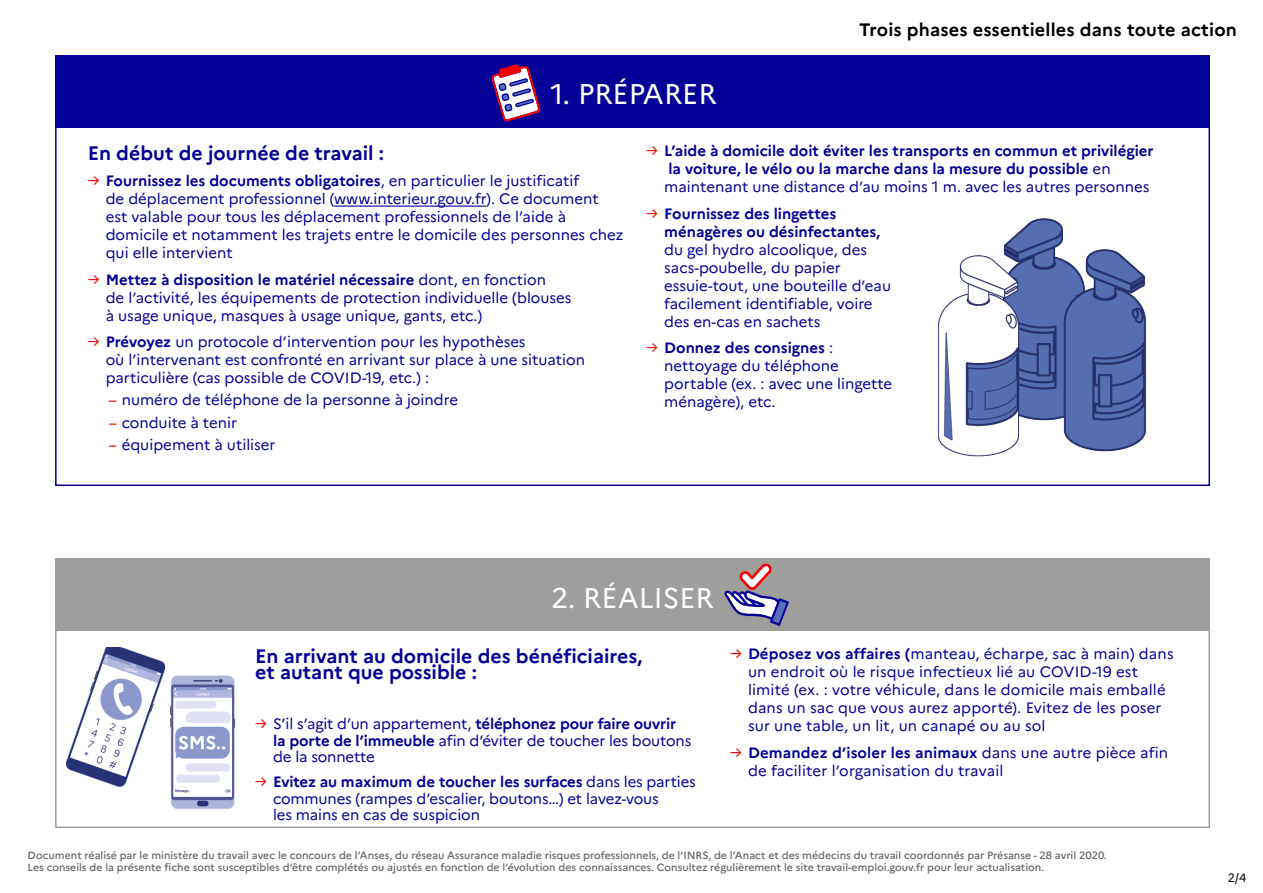
<style>
.page{position:relative;width:1263px;height:893px;background:#fff}
.page>*{position:absolute;margin:0;border:0;box-sizing:border-box;transform-origin:0 0}
.titre_1{font:28.5px "Marianne";color:#fff}
.texte_liste{font:700 19.5px/16.5px "Marianne";color:#050096}
.t1{font:700 18px "Marianne";letter-spacing:.01em;color:#000}
.texte_liste-2{font:15px/18px "Marianne";color:#050096}
.texte_liste-3{font:700 15px/18px "Marianne";color:#050096}
.texte_sous_liste{font:15px "Marianne";color:#050096}
.t2{font:12px "Marianne";color:#000}
.légendes{font:500 10.5px "Marianne";color:#656563}
.s1{color:#f70000}
.s2{font-weight:700}
.s3{font-weight:400;color:#f70000}
.s4{font-weight:400}
</style>
<div class="page">
<div style="left:55px;top:55px;width:1155px;height:72px;background:#050096"></div>
<div style="left:55px;top:126px;width:1155px;height:360px;border:2px solid #050096"></div>
<hr style="left:334px;top:206px;width:152px;height:1px;background:#050096">
<svg style="left:491px;top:64px;width:50px;height:58px"></svg>
<img style="left:938px;top:218px;width:208px;height:239px">
<div style="left:55px;top:558px;width:1155px;height:72px;background:#9e9e9c"></div>
<div style="left:55px;top:629px;width:1155px;height:199px;border:2px solid #9e9e9c"></div>
<svg style="left:724px;top:563px;width:65px;height:63px"></svg>
<img style="left:65px;top:647px;width:171px;height:162px">
<p class="titre_1" style="left:551px;top:76px;width:167px">1. PRÉPARER</p>
<p class="t1" style="left:859px;top:18px;width:379px">Trois phases essentielles dans toute action</p>
<p class="texte_liste" style="left:88px;top:144px;width:298px">En début de journée de travail :</p>
<p class="texte_liste-2" style="left:106px;top:172px;width:519px;text-indent:-18px"><span class="s1">→</span> <span class="s2">Fournissez les documents obligatoires</span>, en particulier le justificatif<br>de déplacement professionnel (www.interieur.gouv.fr). Ce document est valable pour tous les déplacement professionnels de l’aide à domicile et notamment les trajets entre le domicile des personnes chez qui elle intervient</p>
<p class="texte_liste-2" style="left:106px;top:270px;width:467px;text-indent:-18px"><span class="s1">→</span> <span class="s2">Mettez à disposition le matériel nécessaire</span> dont, en fonction<br>de l’activité, les équipements de protection individuelle (blouses à usage unique, masques à usage unique, gants, etc.)</p>
<p class="texte_liste-2" style="left:106px;top:333px;width:481px;text-indent:-18px"><span class="s1">→</span> <span class="s2">Prévoyez</span> un protocole d’intervention pour les hypothèses<br>où l’intervenant est confronté en arrivant sur place à une situation particulière (cas possible de COVID-19, etc.) :</p>
<p class="texte_sous_liste" style="left:109px;top:391px;width:351px"><span class="s1">–</span> numéro de téléphone de la personne à joindre</p>
<p class="texte_sous_liste" style="left:109px;top:413px;width:130px"><span class="s1">–</span> conduite à tenir</p>
<p class="texte_sous_liste" style="left:109px;top:435px;width:168px"><span class="s1">–</span> équipement à utiliser</p>
<p class="texte_liste-3" style="left:664px;top:142px;width:491px;text-indent:-18px"><span class="s3">→</span> L’aide à domicile doit éviter les transports en commun et privilégier la voiture, le vélo ou la marche dans la mesure du possible <span class="s4">en maintenant une distance d’au moins 1 m. avec les autres personnes</span></p>
<p class="texte_liste-2" style="left:664px;top:204px;width:228px;text-indent:-18px"><span class="s1">→</span> <span class="s2">Fournissez des lingettes ménagères ou désinfectantes, </span>du gel hydro alcoolique, des sacs-poubelle, du papier essuie-tout, une bouteille d’eau facilement identifiable, voire des en-cas en sachets</p>
<p class="texte_liste-2" style="left:664px;top:339px;width:230px;text-indent:-18px"><span class="s1">→</span> <span class="s2">Donnez des consignes</span> : nettoyage du téléphone portable (ex. : avec une lingette ménagère), etc.</p>
<p class="titre_1" style="left:551px;top:580px;width:164px">2. RÉALISER</p>
<p class="texte_liste" style="left:255px;top:647px;width:389px">En arrivant au domicile des bénéficiaires, et autant que possible :</p>
<p class="texte_liste-2" style="left:273px;top:716px;width:420px;line-height:16.5px;text-indent:-18px"><span class="s1">→</span> S’il s’agit d’un appartement, <span class="s2">téléphonez pour faire ouvrir la porte de l’immeuble</span> afin d’éviter de toucher les boutons de la sonnette</p>
<p class="texte_liste-2" style="left:273px;top:774px;width:424px;line-height:16.5px;text-indent:-18px"><span class="s1">→</span> <span class="s2">Evitez au maximum de toucher les surfaces</span> dans les parties communes (rampes d’escalier, boutons…) et lavez-vous<br>les mains en cas de suspicion</p>
<p class="texte_liste-2" style="left:748px;top:645px;width:427px;text-indent:-18px"><span class="s1">→</span> <span class="s2">Déposez vos affaires (</span>manteau, écharpe, sac à main) dans un endroit où le risque infectieux lié au COVID-19 est limité (ex. : votre véhicule, dans le domicile mais emballé dans un sac que vous aurez apporté). Evitez de les poser sur une table, un lit, un canapé ou au sol</p>
<p class="texte_liste-2" style="left:748px;top:743px;width:422px;text-indent:-18px"><span class="s1">→</span> <span class="s2">Demandez d’isoler les animaux</span> dans une autre pièce afin de faciliter l’organisation du travail</p>
<p class="légendes" style="left:28px;top:848px;width:1081px">Document réalisé par le ministère du travail avec le concours de l’Anses, du réseau Assurance maladie risques professionnels, de l’INRS, de l’Anact et des médecins du travail coordonnés par Présanse - 28 avril 2020.</p>
<p class="légendes" style="left:28px;top:861px;width:1018px">Les conseils de la présente fiche sont susceptibles d’être complétés ou ajustés en fonction de l’évolution des connaissances. Consultez régulièrement le site travail-emploi.gouv.fr pour leur actualisation.</p>
<p class="t2" style="left:1228px;top:870px;width:20px">2/4</p>
</div>
